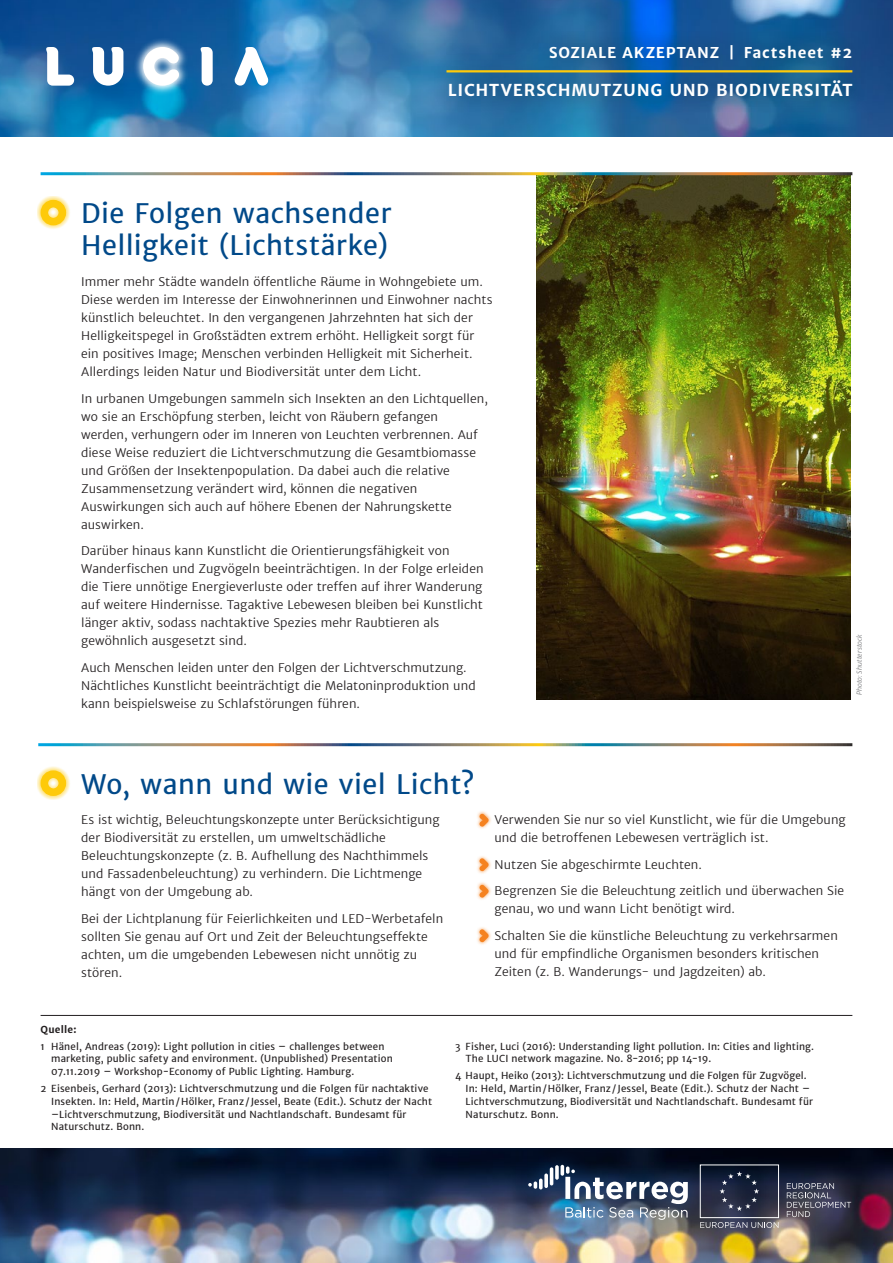
<style>
.page{position:relative;width:893px;height:1263px;background:#fff}
.page>*{position:absolute;margin:0;border:0;box-sizing:border-box;transform-origin:0 0}
.Headline_2{font:27px/32.4px "Merriweather Sans";letter-spacing:.02em;color:#014989}
.Header_2-2{font:700 16.5px "Merriweather Sans";letter-spacing:.05em;color:#fff}
.Header_1-1_Social{font:700 15px "Merriweather Sans";letter-spacing:.055em;color:#fff}
.Bodytext{font:300 12px/18px "Merriweather Sans";letter-spacing:.005em;color:#231f20}
.References{font:9.75px/12.8px "Merriweather Sans";letter-spacing:.015em;color:#231f20}
.References_heading{font:700 9.75px "Merriweather Sans";letter-spacing:.02em;color:#231f20}
.Photo_credits{font:italic 300 6.75px "Merriweather Sans";letter-spacing:.025em;color:#6c6d70}
</style>
<div class="page">
<img style="left:0;top:0;width:893px;height:136px">
<img style="left:0;top:1148px;width:893px;height:115px">
<img style="left:127px;top:31px;width:69px;height:71px">
<svg style="left:46px;top:47px;width:28px;height:39px"></svg>
<svg style="left:92px;top:47px;width:31px;height:39px"></svg>
<svg style="left:143px;top:47px;width:36px;height:39px"></svg>
<svg style="left:201px;top:47px;width:12px;height:39px"></svg>
<svg style="left:234px;top:47px;width:34px;height:39px"></svg>
<div style="left:511px;top:1146px;width:356px;height:100px;background:#014989;opacity:.75"></div>
<svg style="left:539px;top:1178px;width:4px;height:11px"></svg>
<svg style="left:544px;top:1173px;width:4px;height:15px"></svg>
<svg style="left:550px;top:1167px;width:3px;height:18px"></svg>
<svg style="left:555px;top:1165px;width:4px;height:15px"></svg>
<svg style="left:528px;top:1181px;width:9px;height:8px"></svg>
<svg style="left:700px;top:1222px;width:78px;height:6px"></svg>
<div style="left:700px;top:1165px;width:79px;height:53px;border:1px solid #fff"></div>
<svg style="left:720px;top:1171px;width:39px;height:40px;background:#2a3349"></svg>
<svg style="left:787px;top:1183px;width:64px;height:34px;background:#525365"></svg>
<img style="left:561px;top:1165px;width:127px;height:55px">
<img style="left:536px;top:175px;width:315px;height:524px">
<div style="left:430px;top:28px;width:439px;height:86px;background:#231f20;opacity:.4"></div>
<hr style="left:446px;top:70px;width:406px;height:2px;background:#feca0a">
<div style="left:476px;top:810px;width:16px;height:20px;background:#f58220;opacity:.8"></div>
<svg style="left:480px;top:814px;width:9px;height:13px"></svg>
<div style="left:476px;top:855px;width:16px;height:19px;background:#f58220;opacity:.8"></div>
<svg style="left:480px;top:858px;width:9px;height:13px"></svg>
<div style="left:476px;top:881px;width:16px;height:20px;background:#f58220;opacity:.8"></div>
<svg style="left:480px;top:885px;width:9px;height:13px"></svg>
<div style="left:476px;top:926px;width:16px;height:19px;background:#f58220;opacity:.8"></div>
<svg style="left:480px;top:929px;width:9px;height:13px"></svg>
<svg style="left:37px;top:767px;width:33px;height:33px"></svg>
<div style="left:41px;top:770px;width:25px;height:26px;border:8px solid #feca0a;border-radius:50%"></div>
<svg style="left:37px;top:196px;width:33px;height:33px"></svg>
<div style="left:41px;top:200px;width:25px;height:25px;border:8px solid #feca0a;border-radius:50%"></div>
<hr style="left:41px;top:1015px;width:811px;height:1px;background:#231f20">
<p class="Header_1-1_Social" style="left:549px;top:43px;width:305px">SOZIALE AKZEPTANZ | Factsheet #2</p>
<p class="Header_2-2" style="left:448px;top:79px;width:406px">LICHTVERSCHMUTZUNG UND BIODIVERSITÄT</p>
<p class="Headline_2" style="left:81px;top:197px;width:312px">Die Folgen wachsender<br>Helligkeit (Lichtstärke)</p>
<p class="Bodytext" style="left:81px;top:273px;width:413px">Immer mehr Städte wandeln öffentliche Räume in Wohngebiete um.<br>Diese werden im Interesse der Einwohnerinnen und Einwohner nachts künstlich beleuchtet. In den vergangenen Jahrzehnten hat sich der Helligkeitspegel in Großstädten extrem erhöht. Helligkeit sorgt für ein positives Image; Menschen verbinden Helligkeit mit Sicherheit.<br>Allerdings leiden Natur und Biodiversität unter dem Licht.</p>
<p class="Bodytext" style="left:81px;top:389px;width:408px">In urbanen Umgebungen sammeln sich Insekten an den Lichtquellen, wo sie an Erschöpfung sterben, leicht von Räubern gefangen<br>werden, verhungern oder im Inneren von Leuchten verbrennen. Auf diese Weise reduziert die Lichtverschmutzung die Gesamtbiomasse und Größen der Insektenpopulation. Da dabei auch die relative Zusammensetzung verändert wird, können die negativen Auswirkungen sich auch auf höhere Ebenen der Nahrungskette auswirken.</p>
<p class="Bodytext" style="left:81px;top:542px;width:404px">Darüber hinaus kann Kunstlicht die Orientierungsfähigkeit von Wanderfischen und Zugvögeln beeinträchtigen. In der Folge erleiden die Tiere unnötige Energieverluste oder treffen auf ihrer Wanderung auf weitere Hindernisse. Tagaktive Lebewesen bleiben bei Kunstlicht länger aktiv, sodass nachtaktive Spezies mehr Raubtieren als gewöhnlich ausgesetzt sind.</p>
<p class="Bodytext" style="left:81px;top:658px;width:396px">Auch Menschen leiden unter den Folgen der Lichtverschmutzung.<br>Nächtliches Kunstlicht beeinträchtigt die Melatoninproduktion und kann beispielsweise zu Schlafstörungen führen.</p>
<p class="Photo_credits" style="left:855px;top:695px;width:62px;rotate:-90deg">Photo: Shutterstock</p>
<p class="Headline_2" style="left:81px;top:767px;width:395px">Wo, wann und wie viel Licht?</p>
<p class="Bodytext" style="left:81px;top:811px;width:360px">Es ist wichtig, Beleuchtungskonzepte unter Berücksichtigung der Biodiversität zu erstellen, um umweltschädliche Beleuchtungskonzepte (z. B. Aufhellung des Nachthimmels und Fassadenbeleuchtung) zu verhindern. Die Lichtmenge hängt von der Umgebung ab.</p>
<p class="Bodytext" style="left:81px;top:909px;width:364px">Bei der Lichtplanung für Feierlichkeiten und LED-Werbetafeln sollten Sie genau auf Ort und Zeit der Beleuchtungseffekte achten, um die umgebenden Lebewesen nicht unnötig zu stören.</p>
<p class="Bodytext" style="left:495px;top:811px;width:353px">Verwenden Sie nur so viel Kunstlicht, wie für die Umgebung und die betroffenen Lebewesen verträglich ist.</p>
<p class="Bodytext" style="left:495px;top:855px;width:209px">Nutzen Sie abgeschirmte Leuchten.</p>
<p class="Bodytext" style="left:495px;top:882px;width:351px">Begrenzen Sie die Beleuchtung zeitlich und überwachen Sie genau, wo und wann Licht benötigt wird.</p>
<p class="Bodytext" style="left:495px;top:926px;width:345px">Schalten Sie die künstliche Beleuchtung zu verkehrsarmen und für empfindliche Organismen besonders kritischen<br>Zeiten (z. B. Wanderungs- und Jagdzeiten) ab.</p>
<p class="References_heading" style="left:41px;top:1023px;width:37px">Quelle:</p>
<p class="References" style="left:51px;top:1040px;width:343px;text-indent:-11px">1 Hänel, Andreas (2019): Light pollution in cities – challenges between marketing, public safety and environment. (Unpublished) Presentation<br>07.11.2019 – Workshop-Economy of Public Lighting. Hamburg.</p>
<p class="References" style="left:51px;top:1082px;width:382px;text-indent:-11px">2 Eisenbeis, Gerhard (2013): Lichtverschmutzung und die Folgen für nachtaktive Insekten. In: Held, Martin/Hölker, Franz/Jessel, Beate (Edit.). Schutz der Nacht –Lichtverschmutzung, Biodiversität und Nachtlandschaft. Bundesamt für Naturschutz. Bonn.</p>
<p class="References" style="left:466px;top:1040px;width:350px;text-indent:-11px">3 Fisher, Luci (2016): Understanding light pollution. In: Cities and lighting.<br>The LUCI network magazine. No. 8-2016; pp 14-19.</p>
<p class="References" style="left:466px;top:1069px;width:349px;text-indent:-11px">4 Haupt, Heiko (2013): Lichtverschmutzung und die Folgen für Zugvögel.<br>In: Held, Martin/Hölker, Franz/Jessel, Beate (Edit.). Schutz der Nacht – Lichtverschmutzung, Biodiversität und Nachtlandschaft. Bundesamt für Naturschutz. Bonn.</p>
</div>
